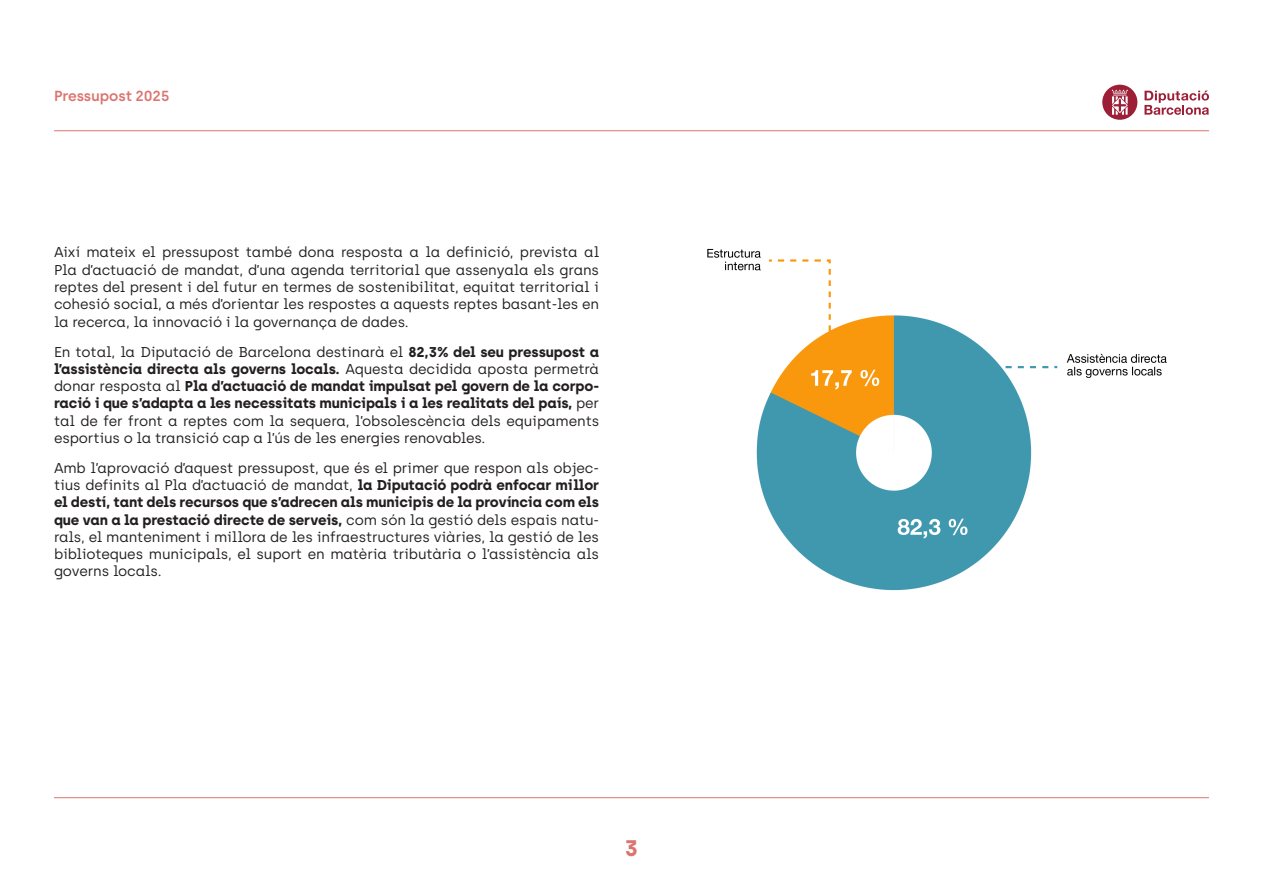
<style>
.page{position:relative;width:1263px;height:893px;background:#fff}
.page>*{position:absolute;margin:0;border:0;box-sizing:border-box;transform-origin:0 0}
.titulos{font:700 22.5px "Archia";color:#db746f}
.t1{font:600 14.55px "Archia";letter-spacing:-.01em;color:#db746f}
.text_seguit{font:14.25px/17.2px "Archia";letter-spacing:-.01em;color:#231f20;text-align:justify}
.s1{font-weight:700}
</style>
<div class="page">
<svg style="left:1144px;top:91px;width:65px;height:24px"></svg>
<svg style="left:1102px;top:85px;width:35px;height:35px"></svg>
<hr style="left:54px;top:130px;width:1155px;height:1px;background:#db746f">
<hr style="left:54px;top:797px;width:1155px;height:1px;background:#db746f">
<img style="left:707px;top:248px;width:460px;height:343px">
<p class="t1" style="left:54px;top:88px;width:117px">Pressupost 2025</p>
<p class="text_seguit" style="left:54px;top:244px;width:547px">Així mateix el pressupost també dona resposta a la definició, prevista al Pla d’actuació de mandat, d’una agenda territorial que assenyala els grans reptes del present i del futur en termes de sostenibilitat, equitat territorial i cohesió social, a més d’orientar les respostes a aquests reptes basant-les en la recerca, la innovació i la governança de dades.</p>
<p class="text_seguit" style="left:54px;top:343px;width:547px">En total, la Diputació de Barcelona destinarà el <span class="s1">82,3% del seu pressupost a l’assistència directa als governs locals.</span> Aquesta decidida aposta permetrà donar resposta al <span class="s1">Pla d’actuació de mandat impulsat pel govern de la corpo&shy;ració i que s’adapta a les necessitats municipals i a les realitats del país,</span> per tal de fer front a reptes com la sequera, l’obsolescència dels equipaments esportius o la transició cap a l’ús de les energies renovables.</p>
<p class="text_seguit" style="left:54px;top:459px;width:547px">Amb l’aprovació d’aquest pressupost, que és el primer que respon als objec&shy;tius definits al Pla d’actuació de mandat, <span class="s1">la Diputació podrà enfocar millor el destí, tant dels recursos que s’adrecen als municipis de la província com els que van a la prestació directe de serveis,</span> com són la gestió dels espais natu&shy;rals, el manteniment i millora de les infraestructures viàries, la gestió de les biblioteques municipals, el suport en matèria tributària o l’assistència als governs locals.</p>
<p class="titulos" style="left:625px;top:834px;width:15px">3</p>
</div>
